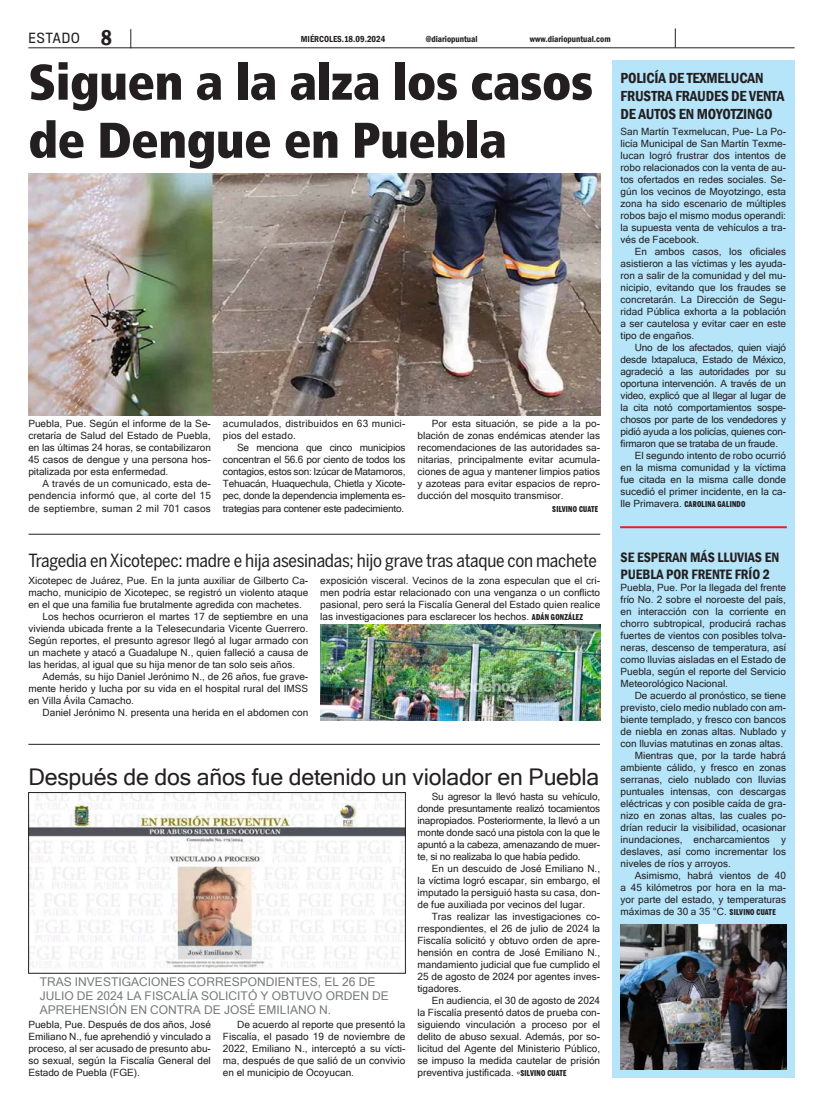
<style>
.page{position:relative;width:823px;height:1106px;background:#fff}
.page>*{position:absolute;margin:0;border:0;box-sizing:border-box;transform-origin:0 0}
.t1{font:900 condensed 50px/58px "Frutiger";letter-spacing:-.01em;color:#231f20}
.t2{font:23px "Microsoft Sans Serif";letter-spacing:-.01em;color:#231f20}
.t3{font:600 condensed 22px "Franklin Gothic";color:#231f20}
.t4{font:18px "Benton Sans Cond";letter-spacing:-.015em;color:#231f20}
.t5{font:600 condensed 15px/18px "Franklin Gothic";letter-spacing:-.01em;color:#231f20}
.t6{font:600 condensed 14px/16.8px "Franklin Gothic";color:#231f20}
.t7{font:13px "Titling Gothic FB Narrow";letter-spacing:.08em;color:#231f20}
.t8{font:12px/14px "Microsoft Sans Serif";color:#76787b}
.t9{font:10px/12px "Microsoft Sans Serif";color:#231f20;text-align:justify}
.t10{font:10px/12px "Microsoft Sans Serif";letter-spacing:.02em;color:#231f20}
.t11{font:600 condensed 9px "Franklin Gothic";color:#231f20}
.t12{font:900 8px "Benton Sans Comp";letter-spacing:.03em;color:#231f20}
.s1{font-family:"Microsoft Sans Serif";font-weight:400;font-size:10px}
.s2{font-family:"Benton Sans Comp";font-weight:900;font-size:8px}
</style>
<div class="page">
<hr style="left:28px;top:47px;width:766px;height:1px;background:#231f20">
<svg style="left:674px;top:28px;width:1px;height:20px"></svg>
<svg style="left:130px;top:29px;width:1px;height:19px"></svg>
<div style="left:612px;top:60px;width:182px;height:1017px;background:#b6e4f9"></div>
<hr style="left:619px;top:526px;width:167px;height:2px;background:#ee1d23">
<img style="left:30px;top:794px;width:373px;height:174px">
<div style="left:28px;top:792px;width:377px;height:181px;border:1px solid #231f20"></div>
<img style="left:620px;top:924px;width:165px;height:145px">
<hr style="left:28px;top:743px;width:571px;height:1px;background:#231f20">
<img style="left:28px;top:173px;width:571px;height:242px">
<img style="left:320px;top:624px;width:279px;height:96px">
<hr style="left:29px;top:533px;width:571px;height:1px;background:#231f20">
<p class="t7" style="left:28px;top:30px;width:53px">ESTADO</p>
<p class="t3" style="left:101px;top:23px;width:13px">8</p>
<p class="t11" style="left:300px;top:33px;width:86px">MIÉRCOLES.18.09.2024</p>
<p class="t11" style="left:425px;top:33px;width:53px">@diariopuntual</p>
<p class="t11" style="left:529px;top:33px;width:82px">www.diariopuntual.com</p>
<p class="t1" style="left:28px;top:53px;width:566px">Siguen a la alza los casos de Dengue en Puebla</p>
<p class="t9" style="left:28px;top:418px;width:184px">Puebla, Pue. Según el informe de la Se&shy;cretaría de Salud del Estado de Puebla, en las últimas 24 horas, se contabilizaron 45 casos de dengue y una persona hos&shy;pitalizada por esta enfermedad.</p>
<p class="t9" style="left:28px;top:478px;width:184px;text-indent:14px">A través de un comunicado, esta de&shy;pendencia informó que, al corte del 15 de septiembre, suman 2 mil 701 casos</p>
<p class="t10" style="left:223px;top:418px;width:184px">acumulados, distribuidos en 63 munici&shy;pios del estado.</p>
<p class="t9" style="left:223px;top:442px;width:184px;text-indent:14px">Se menciona que cinco municipios concentran el 56.6 por ciento de todos los contagios, estos son: Izúcar de Matamoros, Tehuacán, Huaquechula, Chietla y Xicote&shy;pec, donde la dependencia implementa es&shy;trategias para contener este padecimiento.</p>
<p class="t9" style="left:417px;top:418px;width:184px;text-indent:14px">Por esta situación, se pide a la po&shy;blación de zonas endémicas atender las recomendaciones de las autoridades sa&shy;nitarias, principalmente evitar acumula&shy;ciones de agua y mantener limpios patios y azoteas para evitar espacios de repro&shy;ducción del mosquito transmisor.</p>
<p class="t12" style="left:552px;top:504px;width:48px">SILVINO CUATE</p>
<p class="t5" style="left:620px;top:68px;width:165px">POLICÍA DE TEXMELUCAN<br>FRUSTRA FRAUDES DE VENTA<br>DE AUTOS EN MOYOTZINGO</p>
<p class="t9" style="left:620px;top:125px;width:167px">San Martín Texmelucan, Pue- La Po&shy;licía Municipal de San Martín Texme&shy;lucan logró frustrar dos intentos de robo relacionados con la venta de au&shy;tos ofertados en redes sociales. Se&shy;gún los vecinos de Moyotzingo, esta zona ha sido escenario de múltiples robos bajo el mismo modus operandi: la supuesta venta de vehículos a tra&shy;vés de Facebook.</p>
<p class="t9" style="left:620px;top:245px;width:167px;text-indent:14px">En ambos casos, los oficiales asistieron a las víctimas y les ayuda&shy;ron a salir de la comunidad y del mu&shy;nicipio, evitando que los fraudes se concretarán. La Dirección de Segu&shy;ridad Pública exhorta a la población a ser cautelosa y evitar caer en este tipo de engaños.</p>
<p class="t9" style="left:620px;top:341px;width:167px;text-indent:14px">Uno de los afectados, quien viajó desde Ixtapaluca, Estado de México, agradeció a las autoridades por su oportuna intervención. A través de un video, explicó que al llegar al lugar de la cita notó comportamientos sospe&shy;chosos por parte de los vendedores y pidió ayuda a los policías, quienes con&shy;firmaron que se trataba de un fraude.</p>
<p class="t9" style="left:620px;top:449px;width:167px;text-indent:14px">El segundo intento de robo ocurrió en la misma comunidad y la víctima fue citada en la misma calle donde sucedió el primer incidente, en la ca-</p>
<p class="t12" style="left:620px;top:499px;width:126px"><span class="s1">lle Primavera.</span> CAROLINA GALINDO</p>
<p class="t4" style="left:29px;top:549px;width:569px">Tragedia en Xicotepec: madre e hija asesinadas; hijo grave tras ataque con machete</p>
<p class="t9" style="left:28px;top:574px;width:281px">Xicotepec de Juárez, Pue. En la junta auxiliar de Gilberto Ca&shy;macho, municipio de Xicotepec, se registró un violento ataque en el que una familia fue brutalmente agredida con machetes.</p>
<p class="t9" style="left:28px;top:610px;width:281px;text-indent:14px">Los hechos ocurrieron el martes 17 de septiembre en una vivienda ubicada frente a la Telesecundaria Vicente Guerrero.<br>Según reportes, el presunto agresor llegó al lugar armado con un machete y atacó a Guadalupe N., quien falleció a causa de las heridas, al igual que su hija menor de tan solo seis años.</p>
<p class="t9" style="left:28px;top:670px;width:281px;text-indent:14px">Además, su hijo Daniel Jerónimo N., de 26 años, fue grave&shy;mente herido y lucha por su vida en el hospital rural del IMSS en Villa Ávila Camacho.</p>
<p class="t9" style="left:43px;top:706px;width:267px">Daniel Jerónimo N. presenta una herida en el abdomen con</p>
<p class="t9" style="left:320px;top:574px;width:281px">exposición visceral. Vecinos de la zona especulan que el cri&shy;men podría estar relacionado con una venganza o un conflicto pasional, pero será la Fiscalía General del Estado quien realice las investigaciones para esclarecer los hechos. <span class="s2">ADÁN GONZÁLEZ</span></p>
<p class="t2" style="left:28px;top:764px;width:572px">Después de dos años fue detenido un violador en Puebla</p>
<p class="t8" style="left:40px;top:975px;width:350px">TRAS INVESTIGACIONES CORRESPONDIENTES, EL 26 DE<br>JULIO DE 2024 LA FISCALÍA SOLICITÓ Y OBTUVO ORDEN DE<br>APREHENSIÓN EN CONTRA DE JOSÉ EMILIANO N.</p>
<p class="t9" style="left:28px;top:1018px;width:184px">Puebla, Pue. Después de dos años, José Emiliano N., fue aprehendió y vinculado a proceso, al ser acusado de presunto abu&shy;so sexual, según la Fiscalía General del Estado de Puebla (FGE).</p>
<p class="t9" style="left:223px;top:1018px;width:184px;text-indent:14px">De acuerdo al reporte que presentó la Fiscalía, el pasado 19 de noviembre de 2022, Emiliano N., interceptó a su vícti&shy;ma, después de que salió de un convivio en el municipio de Ocoyucan.</p>
<p class="t9" style="left:417px;top:790px;width:184px;text-indent:14px">Su agresor la llevó hasta su vehículo, donde presuntamente realizó tocamientos inapropiados. Posteriormente, la llevó a un monte donde sacó una pistola con la que le apuntó a la cabeza, amenazando de muer&shy;te, si no realizaba lo que había pedido.</p>
<p class="t9" style="left:417px;top:862px;width:184px;text-indent:14px">En un descuido de José Emiliano N., la víctima logró escapar, sin embargo, el imputado la persiguió hasta su casa, don&shy;de fue auxiliada por vecinos del lugar.</p>
<p class="t9" style="left:417px;top:910px;width:184px;text-indent:14px">Tras realizar las investigaciones co&shy;rrespondientes, el 26 de julio de 2024 la Fiscalía solicitó y obtuvo orden de apre&shy;hensión en contra de José Emiliano N., mandamiento judicial que fue cumplido el 25 de agosto de 2024 por agentes inves&shy;tigadores.</p>
<p class="t9" style="left:417px;top:994px;width:184px;text-indent:14px">En audiencia, el 30 de agosto de 2024 la Fiscalía presentó datos de prueba con&shy;siguiendo vinculación a proceso por el delito de abuso sexual. Además, por so&shy;licitud del Agente del Ministerio Público, se impuso la medida cautelar de prisión preventiva justificada. °<span class="s2">SILVINO CUATE</span></p>
<p class="t6" style="left:620px;top:549px;width:160px">SE ESPERAN MÁS LLUVIAS EN<br>PUEBLA POR FRENTE FRÍO 2</p>
<p class="t9" style="left:620px;top:581px;width:167px">Puebla, Pue. Por la llegada del frente frío No. 2 sobre el noroeste del país, en interacción con la corriente en chorro subtropical, producirá rachas fuertes de vientos con posibles tolva&shy;neras, descenso de temperatura, así como lluvias aisladas en el Estado de Puebla, según el reporte del Servicio Meteorológico Nacional.</p>
<p class="t9" style="left:620px;top:689px;width:167px;text-indent:14px">De acuerdo al pronóstico, se tiene previsto, cielo medio nublado con am&shy;biente templado, y fresco con bancos de niebla en zonas altas. Nublado y con lluvias matutinas en zonas altas.</p>
<p class="t9" style="left:620px;top:749px;width:167px;text-indent:14px">Mientras que, por la tarde habrá ambiente cálido, y fresco en zonas serranas, cielo nublado con lluvias puntuales intensas, con descargas eléctricas y con posible caída de gra&shy;nizo en zonas altas, las cuales po&shy;drían reducir la visibilidad, ocasionar inundaciones, encharcamientos y deslaves, así como incrementar los niveles de ríos y arroyos.</p>
<p class="t9" style="left:620px;top:869px;width:167px;text-indent:14px">Asimismo, habrá vientos de 40 a 45 kilómetros por hora en la ma&shy;yor parte del estado, y temperaturas máximas de 30 a 35 °C. <span class="s2">SILVINO CUATE</span></p>
</div>
